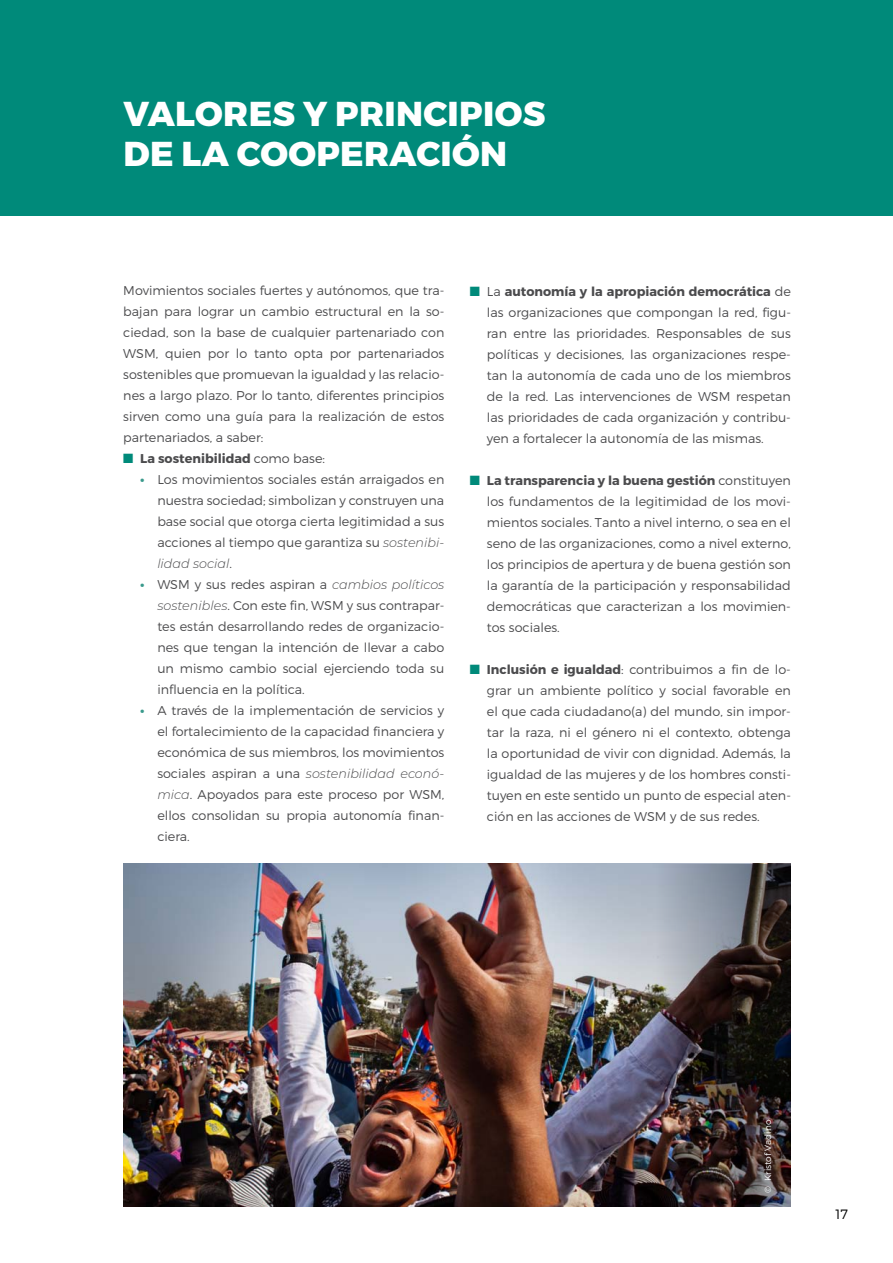
<style>
.page{position:relative;width:893px;height:1263px;background:#fff}
.page>*{position:absolute;margin:0;border:0;box-sizing:border-box;transform-origin:0 0}
.t1{font:800 34.5px/40.5px "Montserrat";letter-spacing:.01em;color:#fff}
.t2{font:300 13.5px "Montserrat";color:#000}
.t3{font:300 12.75px/21px "Montserrat";color:#4b4b4d;text-align:justify}
.t4{font:700 12.75px "Montserrat";color:#4b4b4d}
.t5{font:300 9px "Montserrat";color:#fff}
.s1{color:#008a7a}
.s2{font-weight:300}
.s3{font-weight:700;font-size:13.5px;color:#3a9a8c}
.s4{font-style:italic}
.s5{font-weight:700}
</style>
<div class="page">
<img style="left:123px;top:864px;width:516px;height:342px">
<img style="left:639px;top:864px;width:152px;height:342px">
<hr style="left:0;top:796px;width:1px;height:467px;background:#ede8dd">
<div style="left:0;top:0;width:893px;height:215px;background:#008a7a"></div>
<hr style="left:0;top:99px;width:1px;height:319px;background:#ede8dd">
<h1 class="t1" style="left:123px;top:94px;width:423px">VALORES Y PRINCIPIOS<br>DE LA COOPERACIÓN</h1>
<p class="t3" style="left:123px;top:280px;width:323px">Movimientos sociales fuertes y autónomos, que tra&shy;bajan para lograr un cambio estructural en la so&shy;ciedad, son la base de cualquier partenariado con WSM, quien por lo tanto opta por partenariados sostenibles que promuevan la igualdad y las relacio&shy;nes a largo plazo. Por lo tanto, diferentes principios sirven como una guía para la realización de estos partenariados, a saber:</p>
<p class="t4" style="left:123px;top:451px;width:203px"><span class="s1">■</span> La sostenibilidad <span class="s2">como base:</span></p>
<p class="t3" style="left:157px;top:469px;width:289px;text-indent:-17px"><span class="s3">•</span> Los movimientos sociales están arraigados en nuestra sociedad; simbolizan y construyen una base social que otorga cierta legitimidad a sus acciones al tiempo que garantiza su <span class="s4">sostenibi&shy;lidad social</span>.</p>
<p class="t3" style="left:157px;top:574px;width:289px;text-indent:-17px"><span class="s3">•</span> WSM y sus redes aspiran a <span class="s4">cambios políticos sostenibles</span>. Con este fin, WSM y sus contrapar&shy;tes están desarrollando redes de organizacio&shy;nes que tengan la intención de llevar a cabo un mismo cambio social ejerciendo toda su influencia en la política.</p>
<p class="t3" style="left:157px;top:700px;width:289px;text-indent:-17px"><span class="s3">•</span> A través de la implementación de servicios y el fortalecimiento de la capacidad financiera y económica de sus miembros, los movimientos sociales aspiran a una <span class="s4">sostenibilidad econó&shy;mica</span>. Apoyados para este proceso por WSM, ellos consolidan su propia autonomía finan&shy;ciera.</p>
<p class="t3" style="left:487px;top:281px;width:306px;text-indent:-17px"><span class="s1">■</span> La <span class="s5">autonomía y la apropiación democrática</span> de las organizaciones que compongan la red, figu&shy;ran entre las prioridades. Responsables de sus políticas y decisiones, las organizaciones respe&shy;tan la autonomía de cada uno de los miembros de la red. Las intervenciones de WSM respetan las prioridades de cada organización y contribu&shy;yen a fortalecer la autonomía de las mismas.</p>
<p class="t3" style="left:487px;top:470px;width:306px;text-indent:-17px"><span class="s1">■</span> <span class="s5">La transparencia y la buena gestión</span> constituyen los fundamentos de la legitimidad de los movi&shy;mientos sociales. Tanto a nivel interno, o sea en el seno de las organizaciones, como a nivel externo, los principios de apertura y de buena gestión son la garantía de la participación y responsabilidad democráticas que caracterizan a los movimien&shy;tos sociales.</p>
<p class="t3" style="left:487px;top:659px;width:306px;text-indent:-17px"><span class="s1">■</span> <span class="s5">Inclusión e igualdad</span>: contribuimos a fin de lo&shy;grar un ambiente político y social favorable en el que cada ciudadano(a) del mundo, sin impor&shy;tar la raza, ni el género ni el contexto, obtenga la oportunidad de vivir con dignidad. Además, la igualdad de las mujeres y de los hombres consti&shy;tuyen en este sentido un punto de especial aten&shy;ción en las acciones de WSM y de sus redes.</p>
<p class="t5" style="left:762px;top:1193px;width:74px;rotate:-90deg">© Kristof Vadino</p>
<p class="t2" style="left:835px;top:1205px;width:14px">17</p>
</div>
